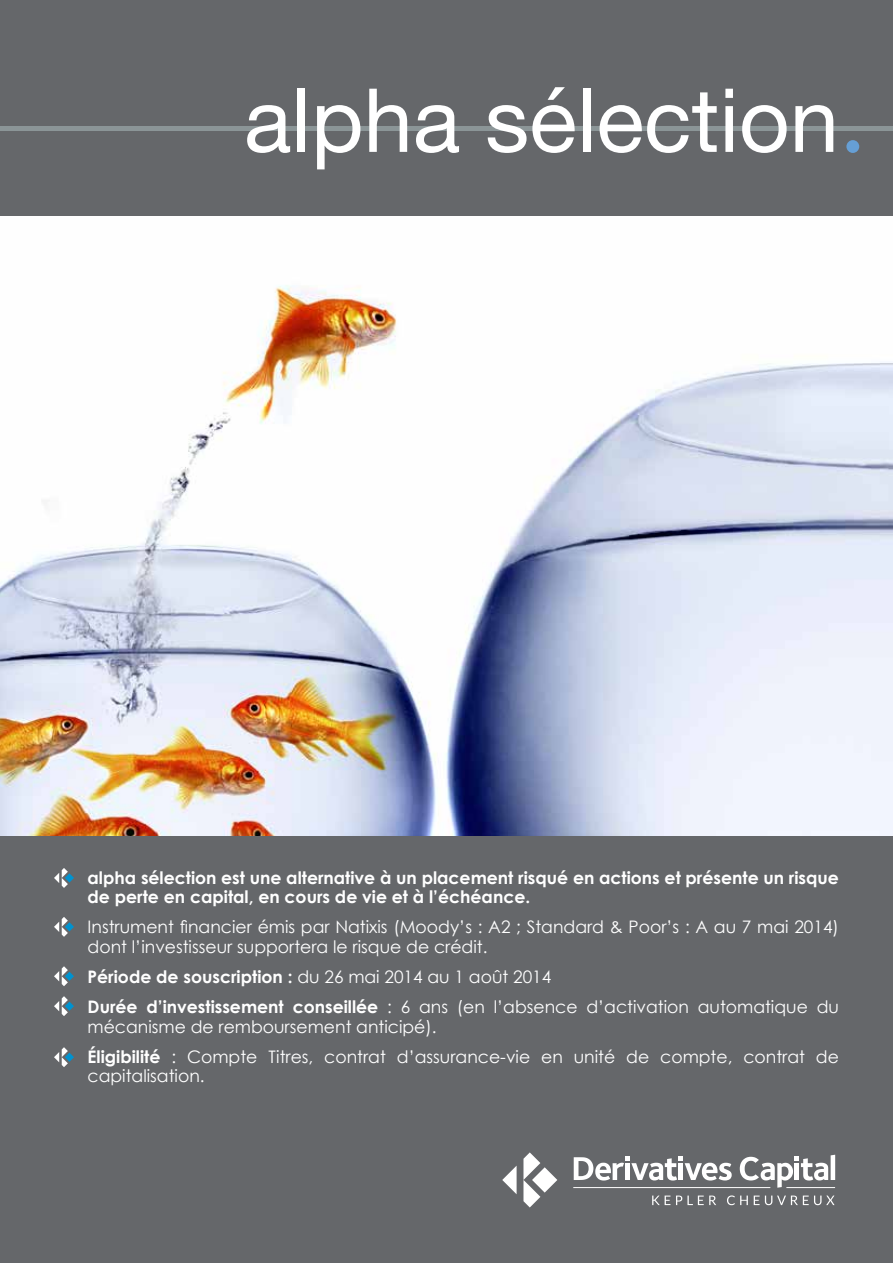
<style>
.page{position:relative;width:893px;height:1263px;background:#65676a}
.page>*{position:absolute;margin:0;border:0;box-sizing:border-box;transform-origin:0 0}
.t1{font:88.5px "Helvetica Neue LT Std";color:#fff}
.t2{font:17.25px/30.2px "Century Gothic";color:#fff}
.t3{font:700 17.25px/19.5px "Century Gothic";color:#fff}
.s1{font-weight:700}
</style>
<div class="page">
<svg style="left:523px;top:1152px;width:34px;height:55px"></svg>
<svg style="left:502px;top:1166px;width:15px;height:28px"></svg>
<hr style="left:573px;top:1187px;width:197px;height:1px;background:#fff">
<svg style="left:740px;top:1155px;width:95px;height:33px"></svg>
<svg style="left:574px;top:1156px;width:158px;height:24px"></svg>
<svg style="left:652px;top:1195px;width:18px;height:10px"></svg>
<svg style="left:676px;top:1195px;width:40px;height:10px"></svg>
<svg style="left:727px;top:1195px;width:21px;height:10px"></svg>
<svg style="left:754px;top:1195px;width:80px;height:10px"></svg>
<svg style="left:54px;top:868px;width:20px;height:20px"></svg>
<svg style="left:54px;top:966px;width:20px;height:20px"></svg>
<svg style="left:54px;top:996px;width:20px;height:20px"></svg>
<svg style="left:54px;top:917px;width:20px;height:20px"></svg>
<img style="left:0;top:217px;width:893px;height:619px">
<svg style="left:54px;top:1047px;width:20px;height:20px"></svg>
<div style="left:0;top:126px;width:893px;height:5px;background:#8b9597"></div>
<div style="left:846px;top:140px;width:13px;height:13px;background:#669fd5;border-radius:50%"></div>
<h1 class="t1" style="left:244px;top:68px;width:596px">alpha sélection</h1>
<p class="t3" style="left:88px;top:867px;width:753px">alpha sélection est une alternative à un placement risqué en actions et présente un risque de perte en capital, en cours de vie et à l’échéance.</p>
<p class="t2" style="left:88px;top:917px;width:753px;line-height:19.5px">Instrument financier émis par Natixis (Moody’s : A2 ; Standard &amp; Poor’s : A au 7 mai 2014) dont l’investisseur supportera le risque de crédit.</p>
<p class="t2" style="left:88px;top:961px;width:753px"><span class="s1">Période de souscription :</span> du 26 mai 2014 au 1 août 2014<br><span class="s1">Durée d’investissement conseillée</span> : 6 ans (en l’absence d’activation automatique du</p>
<p class="t2" style="left:88px;top:1011px;width:753px">mécanisme de remboursement anticipé).<br><span class="s1">Éligibilité</span> : Compte Titres, contrat d’assurance-vie en unité de compte, contrat de</p>
<p class="t2" style="left:88px;top:1061px;width:119px">capitalisation.</p>
</div>
